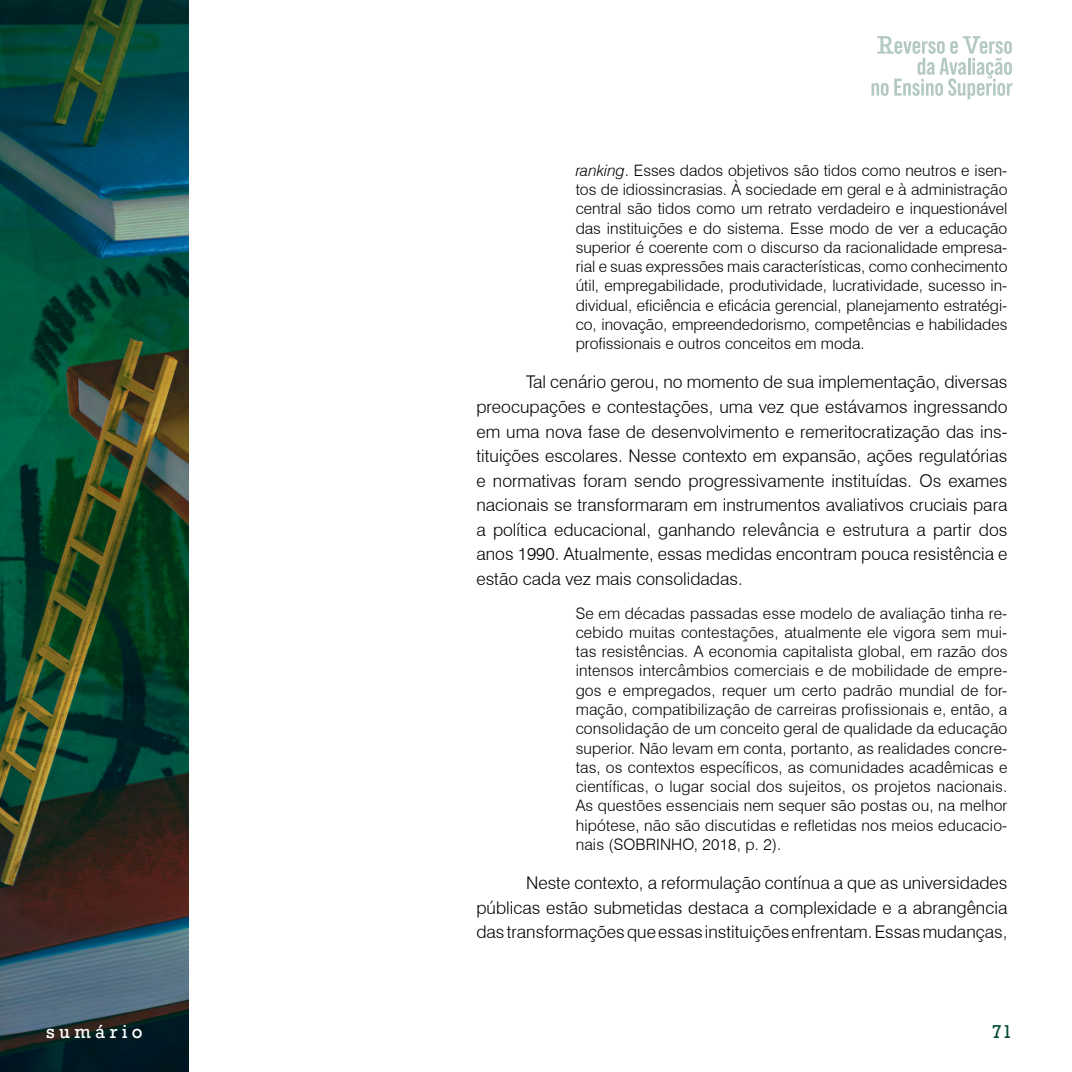
<style>
.page{position:relative;width:1072px;height:1072px;background:#fff}
.page>*{position:absolute;margin:0;border:0;box-sizing:border-box;transform-origin:0 0}
.t1{font:300 17.5px/24.5px "Swiss 721 BT";color:#000;text-align:justify}
.t2{font:17.5px "Rockwell";letter-spacing:.25em;color:#fff}
.t3{font:17.5px "Rockwell";color:#004b30}
.t4{font:300 15.75px/19.2px "Swiss 721 BT";letter-spacing:.005em;color:#000;text-align:justify}
.s1{font-style:italic}
</style>
<div class="page">
<img style="left:0;top:0;width:189px;height:1071px">
<svg style="left:871px;top:36px;width:141px;height:63px"></svg>
<p class="t4" style="left:575px;top:160px;width:433px"><span class="s1">ranking</span>. Esses dados objetivos são tidos como neutros e isen&shy;tos de idiossincrasias. À sociedade em geral e à administração central são tidos como um retrato verdadeiro e inquestionável das instituições e do sistema. Esse modo de ver a educação superior é coerente com o discurso da racionalidade empresa&shy;rial e suas expressões mais características, como conhecimento útil, empregabilidade, produtividade, lucratividade, sucesso in&shy;dividual, eficiência e eficácia gerencial, planejamento estratégi&shy;co, inovação, empreendedorismo, competências e habilidades profissionais e outros conceitos em moda.</p>
<p class="t1" style="left:476px;top:370px;width:532px;text-indent:50px">Tal cenário gerou, no momento de sua implementação, diversas preocupações e contestações, uma vez que estávamos ingressando em uma nova fase de desenvolvimento e remeritocratização das ins&shy;tituições escolares. Nesse contexto em expansão, ações regulatórias e normativas foram sendo progressivamente instituídas. Os exames nacionais se transformaram em instrumentos avaliativos cruciais para a política educacional, ganhando relevância e estrutura a partir dos anos 1990. Atualmente, essas medidas encontram pouca resistência e estão cada vez mais consolidadas.</p>
<p class="t4" style="left:575px;top:603px;width:433px">Se em décadas passadas esse modelo de avaliação tinha re&shy;cebido muitas contestações, atualmente ele vigora sem mui&shy;tas resistências. A economia capitalista global, em razão dos intensos intercâmbios comerciais e de mobilidade de empre&shy;gos e empregados, requer um certo padrão mundial de for&shy;mação, compatibilização de carreiras profissionais e, então, a consolidação de um conceito geral de qualidade da educação superior. Não levam em conta, portanto, as realidades concre&shy;tas, os contextos específicos, as comunidades acadêmicas e científicas, o lugar social dos sujeitos, os projetos nacionais.<br>As questões essenciais nem sequer são postas ou, na melhor hipótese, não são discutidas e refletidas nos meios educacio&shy;nais (SOBRINHO, 2018, p. 2).</p>
<p class="t1" style="left:476px;top:870px;width:532px;text-indent:50px">Neste contexto, a reformulação contínua a que as universidades públicas estão submetidas destaca a complexidade e a abrangência das transformações que essas instituições enfrentam. Essas mudanças,</p>
<p class="t2" style="left:46px;top:1020px;width:98px">sumário</p>
<p class="t3" style="left:991px;top:1020px;width:22px">71</p>
</div>
